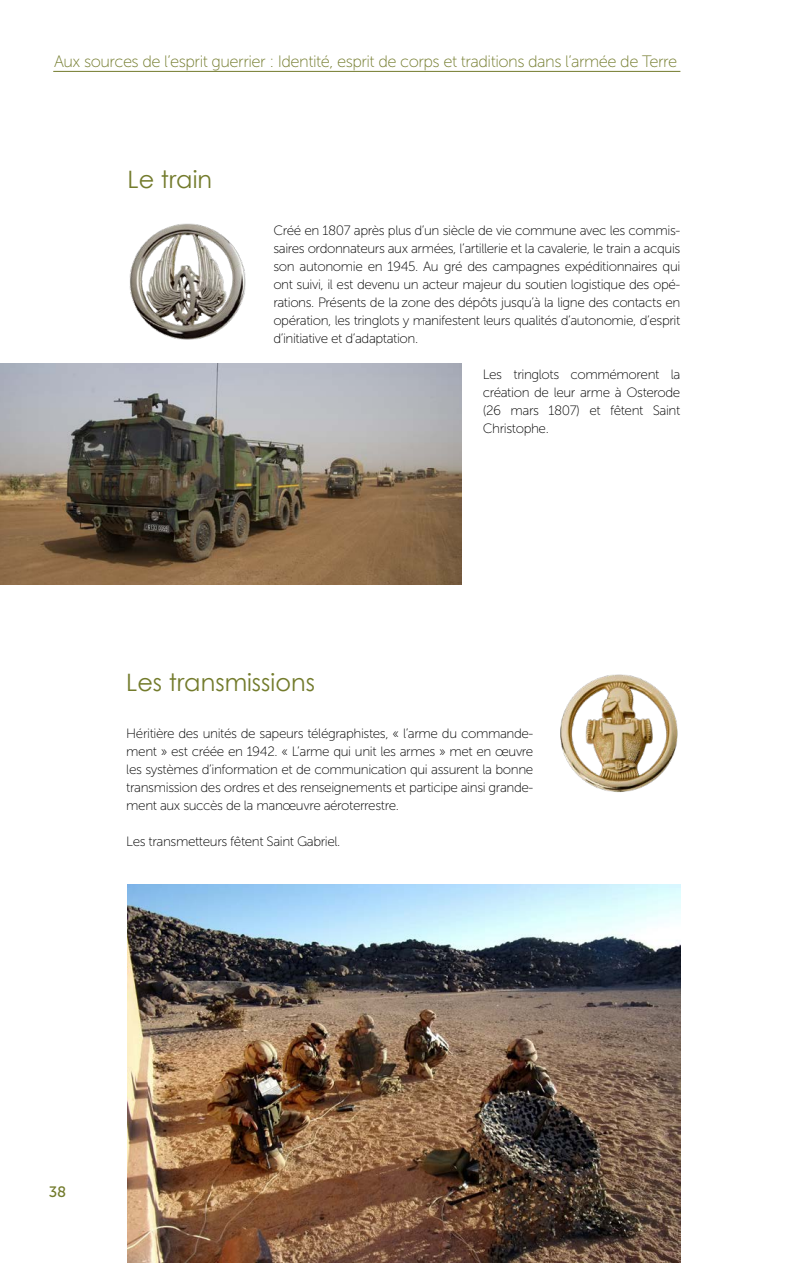
<style>
.page{position:relative;width:808px;height:1263px;background:#fff}
.page>*{position:absolute;margin:0;border:0;box-sizing:border-box;transform-origin:0 0}
.t1{font:24px "Century Gothic";color:#737b2c}
.t2{font:16.5px "Museo Sans 100";letter-spacing:-.03em;color:#737b2c}
.t3{font:15px "Museo Sans 500";color:#737b2c}
.t4{font:13.5px/18px "Museo Sans 100";letter-spacing:-.03em;color:#000;text-align:justify}
</style>
<div class="page">
<hr style="left:53px;top:71px;width:627px;height:1px;background:#737b2c">
<img style="left:129px;top:223px;width:117px;height:117px">
<img style="left:560px;top:674px;width:118px;height:118px">
<img style="left:0;top:364px;width:461px;height:220px">
<img style="left:128px;top:884px;width:552px;height:379px">
<p class="t2" style="left:54px;top:53px;width:625px">Aux sources de l’esprit guerrier : Identité, esprit de corps et traditions dans l’armée de Terre</p>
<h1 class="t1" style="left:128px;top:163px;width:86px">Le train</h1>
<p class="t4" style="left:273px;top:221px;width:409px">Créé en 1807 après plus d’un siècle de vie commune avec les commis&shy;saires ordonnateurs aux armées, l’artillerie et la cavalerie, le train a acquis son autonomie en 1945. Au gré des campagnes expéditionnaires qui ont suivi, il est devenu un acteur majeur du soutien logistique des opé&shy;rations. Présents de la zone des dépôts jusqu’à la ligne des contacts en opération, les tringlots y manifestent leurs qualités d’autonomie, d’esprit d’initiative et d’adaptation.</p>
<p class="t4" style="left:483px;top:365px;width:199px">Les tringlots commémorent la création de leur arme à Osterode (26 mars 1807) et fêtent Saint Christophe.</p>
<h1 class="t1" style="left:126px;top:666px;width:190px">Les transmissions</h1>
<p class="t4" style="left:126px;top:724px;width:409px">Héritière des unités de sapeurs télégraphistes, « l’arme du commande&shy;ment » est créée en 1942. « L’arme qui unit les armes » met en œuvre les systèmes d’information et de communication qui assurent la bonne transmission des ordres et des renseignements et participe ainsi grande&shy;ment aux succès de la manœuvre aéroterrestre.</p>
<p class="t4" style="left:126px;top:832px;width:216px">Les transmetteurs fêtent Saint Gabriel.</p>
<p class="t3" style="left:49px;top:1183px;width:19px">38</p>
</div>
